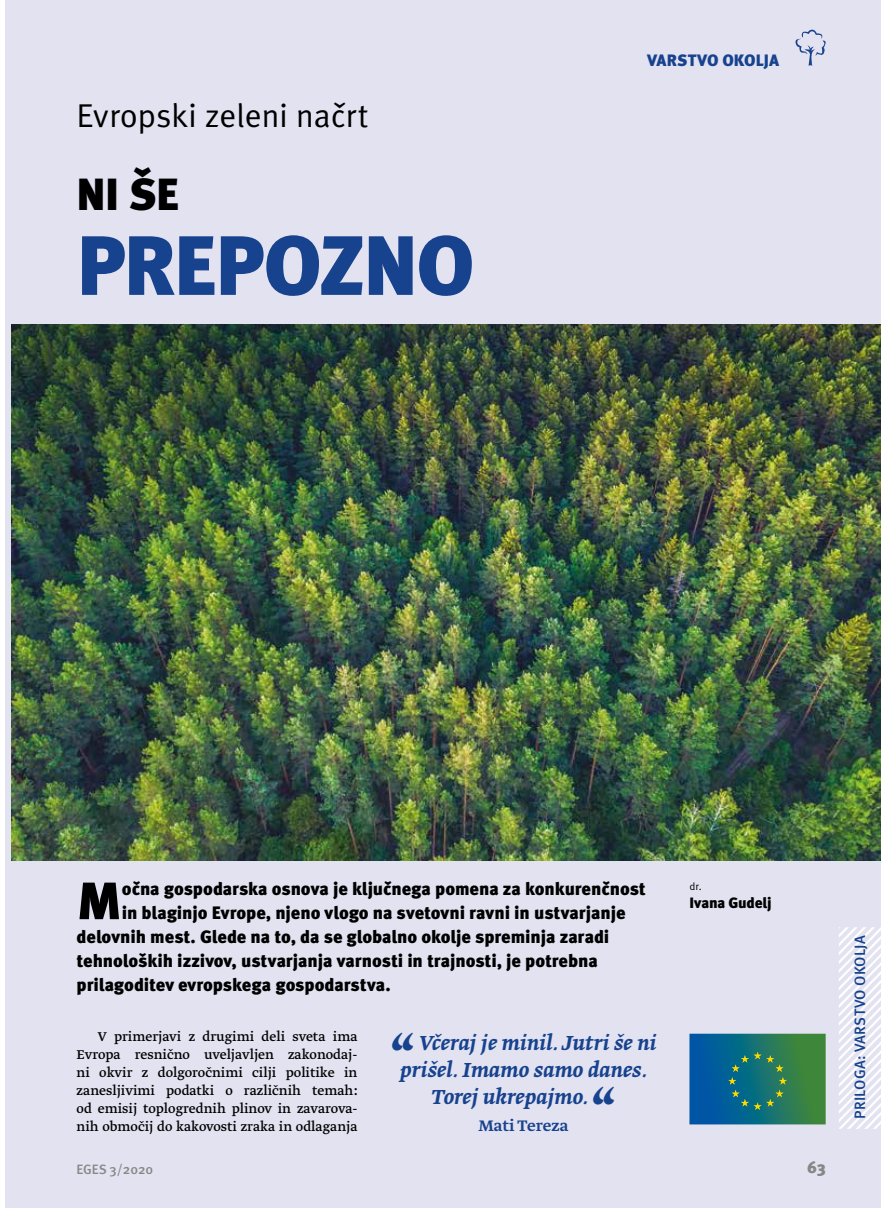
<style>
.page{position:relative;width:881px;height:1208px;background:#fff}
.page>*{position:absolute;margin:0;border:0;box-sizing:border-box;transform-origin:0 0}
.t1{font:900 84px "Meta Pro";letter-spacing:-.02em;color:#17428d}
.t2{font:900 52.5px "Meta Pro";color:#000}
.t3{font:900 45px "Meta Pro";color:#000}
.t4{font:33px "Meta Pro";letter-spacing:-.015em;color:#000}
.t5{font:24px/27px "Greta Text Pro Med Ita Plus";color:#17428d;text-align:center}
.t6{font:900 18px "Meta Pro";letter-spacing:-.005em;color:#000}
.t7{font:18px "Greta Text Pro Medium Min";color:#17428d}
.t8{font:900 16.5px "Meta Pro";letter-spacing:.005em;color:#17428d}
.t9{font:900 16.5px "Meta Pro";color:#878787}
.t10{font:15px/18px "Greta Text Pro Regular Plus";color:#000;text-align:justify}
.t11{font:500 15px "Meta Pro";letter-spacing:.01em;color:#17428d}
.t12{font:900 15px "Meta Pro";letter-spacing:-.015em;color:#000}
.t13{font:500 13.5px "Meta Pro";letter-spacing:-.005em;color:#878787}
.t14{font:10.5px "Meta Pro";color:#000}
.s1{font-size:36px}
</style>
<div class="page">
<div style="left:6px;top:0;width:874px;height:1208px;background:#e2e2f1"></div>
<svg style="left:839px;top:927px;width:41px;height:201px"></svg>
<svg style="left:795px;top:30px;width:31px;height:36px"></svg>
<svg style="left:689px;top:1033px;width:136px;height:91px;background:#1f7272"></svg>
<img style="left:11px;top:325px;width:869px;height:536px">
<h3 class="t4" style="left:77px;top:95px;width:293px">Evropski zeleni načrt</h3>
<h3 class="t3" style="left:77px;top:166px;width:104px">NI ŠE</h3>
<h1 class="t1" style="left:77px;top:212px;width:399px">PREPOZNO</h1>
<p class="t8" style="left:646px;top:50px;width:134px">VARSTVO OKOLJA</p>
<h2 class="t2" style="left:77px;top:867px;width:47px">M</h2>
<p class="t6" style="left:122px;top:877px;width:525px">očna gospodarska osnova je ključnega pomena za konkurenčnost</p>
<p class="t6" style="left:122px;top:901px;width:505px">in blaginjo Evrope, njeno vlogo na svetovni ravni in ustvarjanje</p>
<p class="t6" style="left:77px;top:925px;width:534px">delovnih mest. Glede na to, da se globalno okolje spreminja zaradi</p>
<p class="t6" style="left:77px;top:949px;width:522px">tehnoloških izzivov, ustvarjanja varnosti in trajnosti, je potrebna</p>
<p class="t6" style="left:77px;top:973px;width:315px">prilagoditev evropskega gospodarstva.</p>
<p class="t10" style="left:77px;top:1028px;width:282px;text-indent:21px">V primerjavi z drugimi deli sveta ima Evropa resnično uveljavljen zakonodaj&shy;ni okvir z dolgoročnimi cilji politike in zanesljivimi podatki o različnih temah: od emisij toplogrednih plinov in zavarova&shy;nih območij do kakovosti zraka in odlaganja</p>
<h3 class="t5" style="left:390px;top:1030px;width:267px"><span class="s1">❝</span> Včeraj je minil. Jutri še ni prišel. Imamo samo danes.<br>Torej ukrepajmo. <span class="s1">❝</span></h3>
<p class="t7" style="left:478px;top:1114px;width:92px">Mati Tereza</p>
<p class="t14" style="left:689px;top:879px;width:14px">dr.</p>
<p class="t12" style="left:689px;top:892px;width:84px">Ivana Gudelj</p>
<p class="t13" style="left:77px;top:1160px;width:78px">EGES 3/2020</p>
<p class="t9" style="left:806px;top:1157px;width:20px">63</p>
<p class="t11" style="left:850px;top:1118px;width:184px;rotate:-90deg">PRILOGA: VARSTVO OKOLJA</p>
</div>
